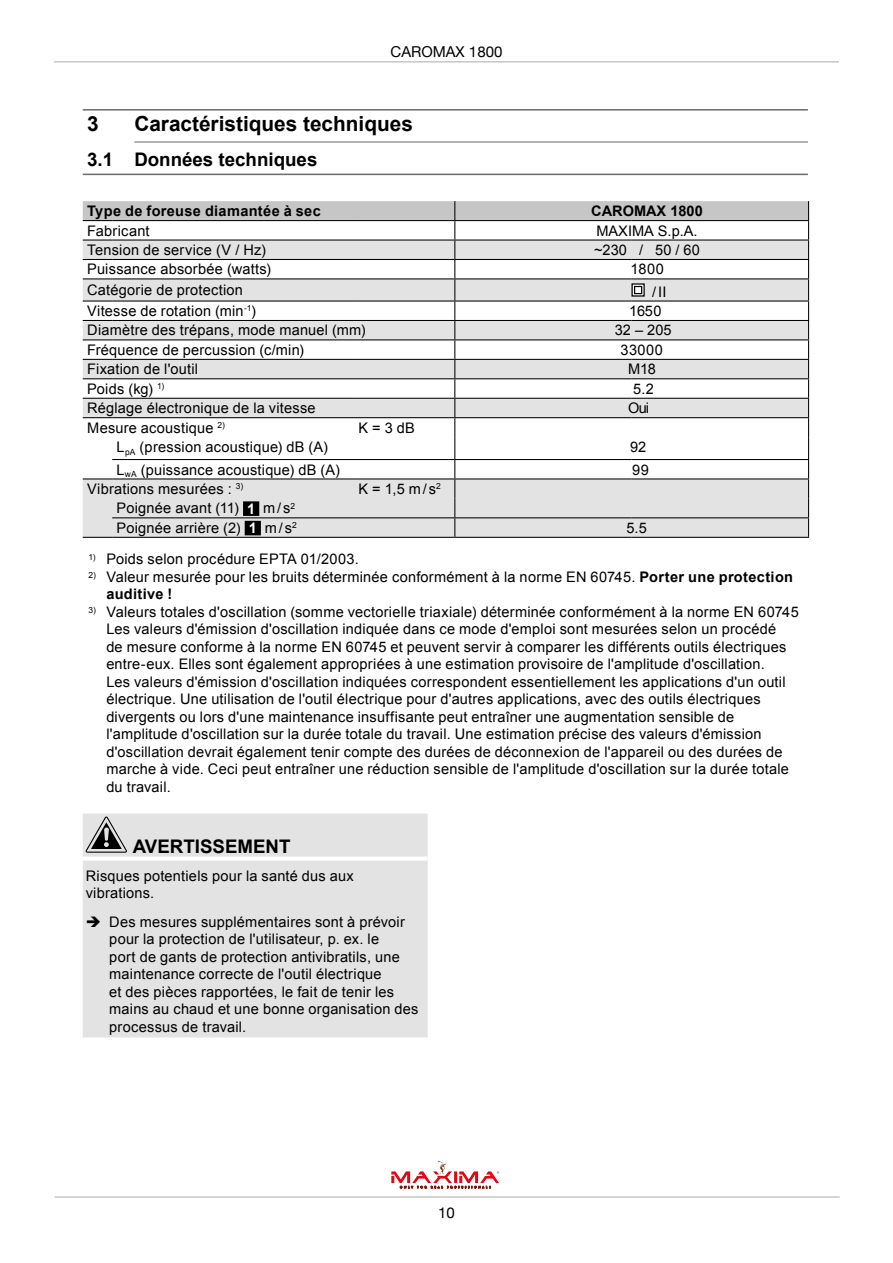
<style>
.page{position:relative;width:893px;height:1263px;background:#fff}
.page>*{position:absolute;margin:0;border:0;box-sizing:border-box;transform-origin:0 0}
.t1{font:700 20.85px "Arial";color:#000}
.t2{font:700 18.75px "Arial";color:#000}
.t3{font:15px "Helvetica Neue";color:#000}
.t4{font:14.55px/17.4px "Arial";letter-spacing:.015em;color:#000}
.t5{font:14.55px/19.5px "Arial";color:#000;text-align:center}
.t6{font:700 14.55px "Arial";letter-spacing:.02em;color:#000}
.t7{font:700 14.55px "Arial";color:#000}
.s1{font-style:inherit}
.s2{font-weight:700;color:#fff}
.s3{font-weight:700}
</style>
<div class="page">
<hr style="left:54px;top:61px;width:785px;height:2px;background:#c6c6c6">
<hr style="left:55px;top:1196px;width:785px;height:2px;background:#c6c6c6">
<svg style="left:391px;top:1171px;width:108px;height:17px"></svg>
<hr style="left:83px;top:109px;width:725px;height:2px;background:#706f6f">
<hr style="left:83px;top:174px;width:725px;height:1px;background:#706f6f">
<hr style="left:134px;top:141px;width:674px;height:2px;background:#9d9d9c">
<svg style="left:83px;top:201px;width:726px;height:337px"></svg>
<hr style="left:112px;top:220px;width:242px;height:1px;background:#000">
<hr style="left:354px;top:220px;width:101px;height:1px;background:#000">
<div style="left:243px;top:501px;width:16px;height:15px;background:#000"></div>
<div style="left:245px;top:521px;width:16px;height:14px;background:#000"></div>
<div style="left:83px;top:861px;width:345px;height:176px;background:#e3e3e3"></div>
<svg style="left:83px;top:813px;width:345px;height:44px;background:#dcdcdc"></svg>
<svg style="left:633px;top:285px;width:10px;height:10px"></svg>
<div style="left:635px;top:286px;width:7px;height:8px;background:#fff"></div>
<div style="left:634px;top:286px;width:8px;height:8px;border:1px solid #000"></div>
<svg style="left:87px;top:916px;width:13px;height:11px"></svg>
<p class="t3" style="left:391px;top:41px;width:113px">CAROMAX 1800</p>
<h1 class="t1" style="left:87px;top:110px;width:13px">3</h1>
<h1 class="t1" style="left:134px;top:110px;width:280px">Caractéristiques techniques</h1>
<p class="t2" style="left:87px;top:147px;width:232px">3.1 Données techniques</p>
<p class="t6" style="left:87px;top:201px;width:235px">Type de foreuse diamantée à sec</p>
<p class="t4" style="left:87px;top:221px;width:185px;line-height:19.5px">Fabricant<br>Tension de service (V / Hz)<br>Puissance absorbée (watts)</p>
<p class="t4" style="left:87px;top:280px;width:170px;line-height:20.9px">Catégorie de protection<br>Vitesse de rotation (min<sup>-1</sup>)</p>
<p class="t4" style="left:87px;top:321px;width:280px;line-height:19.5px">Diamètre des trépans, mode manuel (mm)<br>Fréquence de percussion (c/min)<br>Fixation de l'outil<br>Poids (kg) <sup>1)<br></sup>Réglage électronique de la vitesse<br>Mesure acoustique <sup>2)</sup></p>
<p class="t7" style="left:591px;top:201px;width:113px">CAROMAX 1800</p>
<p class="t5" style="left:594px;top:221px;width:107px">MAXIMA S.p.A. ~230 / 50 / 60<br>1800</p>
<p class="t5" style="left:652px;top:282px;width:16px">/ II</p>
<p class="t5" style="left:629px;top:301px;width:34px">1650</p>
<p class="t4" style="left:615px;top:322px;width:58px">32 <span class="s1">–</span> 205</p>
<p class="t5" style="left:620px;top:340px;width:44px">33000</p>
<p class="t5" style="left:628px;top:360px;width:29px">M18</p>
<p class="t5" style="left:633px;top:379px;width:22px">5.2</p>
<p class="t5" style="left:628px;top:399px;width:22px">Oui</p>
<p class="t5" style="left:630px;top:436px;width:20px;line-height:22.4px;text-align:left">92<br>99</p>
<p class="t4" style="left:358px;top:419px;width:58px">K = 3 dB</p>
<p class="t4" style="left:117px;top:436px;width:225px;line-height:22.4px">L<sub>pA</sub> (pression acoustique) dB (A)<br>L<sub>wA</sub> (puissance acoustique) dB (A)</p>
<p class="t4" style="left:87px;top:480px;width:158px">Vibrations mesurées : <sup>3)</sup></p>
<p class="t4" style="left:358px;top:480px;width:84px">K = 1,5 m/s<sup>2</sup></p>
<p class="t4" style="left:117px;top:499px;width:182px;line-height:19.5px">Poignée avant (11) <span class="s2">1</span> m/s<sup>2<br></sup>Poignée arrière (2) <span class="s2">1</span> m/s<sup>2</sup></p>
<p class="t4" style="left:89px;top:551px;width:272px"><sup>1)</sup> Poids selon procédure EPTA 01/2003.</p>
<p class="t4" style="left:106px;top:568px;width:688px;text-indent:-18px"><sup>2)</sup> Valeur mesurée pour les bruits déterminée conformément à la norme EN 60745. <span class="s3">Porter une protection auditive !</span></p>
<p class="t4" style="left:106px;top:603px;width:694px;text-indent:-18px"><sup>3)</sup> Valeurs totales d'oscillation (somme vectorielle triaxiale) déterminée conformément à la norme EN 60745<br>Les valeurs d'émission d'oscillation indiquée dans ce mode d'emploi sont mesurées selon un procédé<br>de mesure conforme à la norme EN 60745 et peuvent servir à comparer les différents outils électriques entre-eux. Elles sont également appropriées à une estimation provisoire de l'amplitude d'oscillation.<br>Les valeurs d'émission d'oscillation indiquées correspondent essentiellement les applications d'un outil électrique. Une utilisation de l'outil électrique pour d'autres applications, avec des outils électriques divergents ou lors d'une maintenance insuffisante peut entraîner une augmentation sensible de l'amplitude d'oscillation sur la durée totale du travail. Une estimation précise des valeurs d'émission d'oscillation devrait également tenir compte des durées de déconnexion de l'appareil ou des durées de marche à vide. Ceci peut entraîner une réduction sensible de l'amplitude d'oscillation sur la durée totale du travail.</p>
<p class="t5" style="left:626px;top:518px;width:22px">5.5</p>
<p class="t2" style="left:133px;top:834px;width:159px">AVERTISSEMENT</p>
<p class="t4" style="left:86px;top:867px;width:269px">Risques potentiels pour la santé dus aux vibrations.</p>
<p class="t4" style="left:109px;top:913px;width:311px">Des mesures supplémentaires sont à prévoir pour la protection de l'utilisateur, p. ex. le<br>port de gants de protection antivibratils, une maintenance correcte de l'outil électrique<br>et des pièces rapportées, le fait de tenir les mains au chaud et une bonne organisation des processus de travail.</p>
<p class="t3" style="left:438px;top:1201px;width:18px">10</p>
</div>
